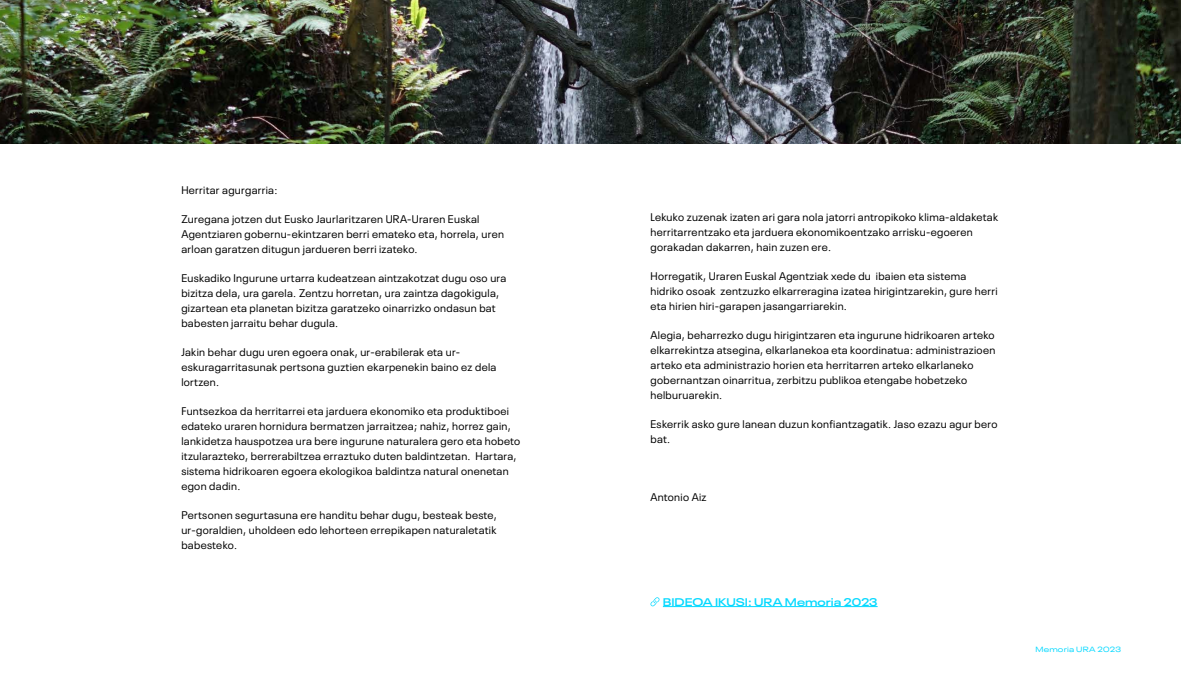
<style>
.page{position:relative;width:1181px;height:679px;background:#fff}
.page>*{position:absolute;margin:0;border:0;box-sizing:border-box;transform-origin:0 0}
.t1{font:11px/15px "Neue Plak";letter-spacing:.03em;color:#000}
.t2{font:600 expanded 11px "Neue Plak";color:#04d9ff}
.t3{font:expanded 7.5px "Neue Plak";letter-spacing:.025em;color:#04d9ff}
</style>
<div class="page">
<hr style="left:663px;top:606px;width:215px;height:1px;background:#04d9ff">
<img style="left:0;top:0;width:1181px;height:144px">
<svg style="left:650px;top:597px;width:10px;height:9px"></svg>
<p class="t1" style="left:181px;top:182px;width:98px">Herritar agurgarria:</p>
<p class="t1" style="left:181px;top:211px;width:324px">Zuregana jotzen dut Eusko Jaurlaritzaren URA-Uraren Euskal<br>Agentziaren gobernu-ekintzaren berri emateko eta, horrela, uren arloan garatzen ditugun jardueren berri izateko.</p>
<p class="t1" style="left:181px;top:270px;width:326px">Euskadiko Ingurune urtarra kudeatzean aintzakotzat dugu oso ura bizitza dela, ura garela. Zentzu horretan, ura zaintza dagokigula, gizartean eta planetan bizitza garatzeko oinarrizko ondasun bat babesten jarraitu behar dugula.</p>
<p class="t1" style="left:181px;top:344px;width:317px">Jakin behar dugu uren egoera onak, ur-erabilerak eta ur&shy;eskuragarritasunak pertsona guztien ekarpenekin baino ez dela lortzen.</p>
<p class="t1" style="left:181px;top:403px;width:340px">Funtsezkoa da herritarrei eta jarduera ekonomiko eta produktiboei edateko uraren hornidura bermatzen jarraitzea; nahiz, horrez gain, lankidetza hauspotzea ura bere ingurune naturalera gero eta hobeto itzularazteko, berrerabiltzea erraztuko duten baldintzetan. Hartara, sistema hidrikoaren egoera ekologikoa baldintza natural onenetan egon dadin.</p>
<p class="t1" style="left:181px;top:507px;width:317px;text-align:justify">Pertsonen segurtasuna ere handitu behar dugu, besteak beste, ur-goraldien, uholdeen edo lehorteen errepikapen naturaletatik babesteko.</p>
<p class="t1" style="left:651px;top:209px;width:349px">Lekuko zuzenak izaten ari gara nola jatorri antropikoko klima-aldaketak herritarrentzako eta jarduera ekonomikoentzako arrisku-egoeren gorakadan dakarren, hain zuzen ere.</p>
<p class="t1" style="left:651px;top:268px;width:349px">Horregatik, Uraren Euskal Agentziak xede du ibaien eta sistema hidriko osoak zentzuzko elkarreragina izatea hirigintzarekin, gure herri eta hirien hiri-garapen jasangarriarekin.</p>
<p class="t1" style="left:651px;top:327px;width:346px">Alegia, beharrezko dugu hirigintzaren eta ingurune hidrikoaren arteko elkarrekintza atsegina, elkarlanekoa eta koordinatua: administrazioen arteko eta administrazio horien eta herritarren arteko elkarlaneko gobernantzan oinarritua, zerbitzu publikoa etengabe hobetzeko helburuarekin.</p>
<p class="t1" style="left:651px;top:416px;width:349px">Eskerrik asko gure lanean duzun konfiantzagatik. Jaso ezazu agur bero bat.</p>
<p class="t1" style="left:651px;top:489px;width:58px">Antonio Aiz</p>
<p class="t2" style="left:663px;top:593px;width:216px">BIDEOA IKUSI: URA Memoria 2023</p>
<p class="t3" style="left:1035px;top:643px;width:87px">Memoria URA 2023</p>
</div>
